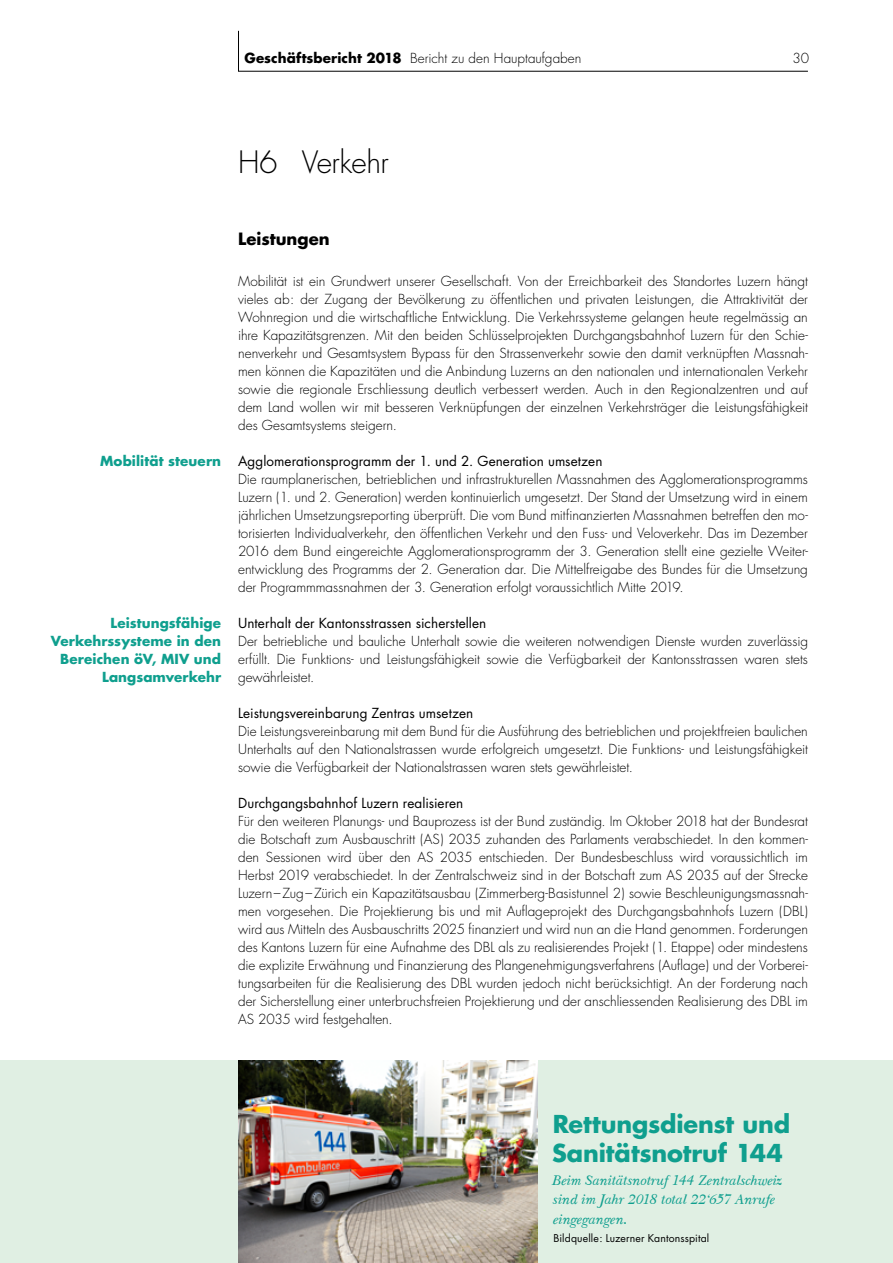
<style>
.page{position:relative;width:893px;height:1263px;background:#fff}
.page>*{position:absolute;margin:0;border:0;box-sizing:border-box;transform-origin:0 0}
.t1{font:300 30px "Futura Luzern";letter-spacing:-.015em;color:#000}
.t2{font:700 24px/28.8px "Futura Luzern";letter-spacing:-.005em;color:#0f9f8e}
.t3{font:700 16.5px "Futura Luzern";color:#000}
.t4{font:italic 15px/19.5px "New Baskerville";letter-spacing:-.005em;color:#0f9f8e}
.t5{font:300 13.5px/18px "Futura Luzern";letter-spacing:-.005em;color:#000;text-align:justify}
.t6{font:13.5px "Futura Luzern";letter-spacing:.005em;color:#000}
.t7{font:700 13.5px/18px "Futura Luzern";letter-spacing:.005em;color:#0f9f8e;text-align:right}
.t8{font:10.5px "Futura Luzern";letter-spacing:.01em;color:#000}
.s1{font-weight:700}
</style>
<div class="page">
<div style="left:0;top:1060px;width:893px;height:203px;background:#e0efe3"></div>
<img style="left:238px;top:1060px;width:299px;height:203px">
<svg style="left:238px;top:30px;width:570px;height:42px"></svg>
<p class="t5" style="left:244px;top:50px;width:338px"><span class="s1">Geschäftsbericht 2018</span> Bericht zu den Hauptaufgaben</p>
<p class="t5" style="left:792px;top:50px;width:18px">30</p>
<h1 class="t1" style="left:238px;top:144px;width:152px">H6 Verkehr</h1>
<p class="t7" style="left:100px;top:452px;width:122px">Mobilität steuern</p>
<p class="t7" style="left:51px;top:614px;width:172px">Leistungsfähige<br>Verkehrssysteme in den<br>Bereichen öV, MIV und<br>Langsamverkehr</p>
<p class="t3" style="left:238px;top:228px;width:93px">Leistungen</p>
<p class="t5" style="left:238px;top:273px;width:571px">Mobilität ist ein Grundwert unserer Gesellschaft. Von der Erreichbarkeit des Standortes Luzern hängt vieles ab: der Zugang der Bevölkerung zu öffentlichen und privaten Leistungen, die Attraktivität der Wohnregion und die wirtschaftliche Entwicklung. Die Verkehrssysteme gelangen heute regelmässig an ihre Kapazitätsgrenzen. Mit den beiden Schlüsselprojekten Durchgangsbahnhof Luzern für den Schie&shy;nenverkehr und Gesamtsystem Bypass für den Strassenverkehr sowie den damit verknüpften Massnah&shy;men können die Kapazitäten und die Anbindung Luzerns an den nationalen und internationalen Verkehr sowie die regionale Erschliessung deutlich verbessert werden. Auch in den Regionalzentren und auf dem Land wollen wir mit besseren Verknüpfungen der einzelnen Verkehrsträger die Leistungsfähigkeit des Gesamtsystems steigern.</p>
<p class="t6" style="left:238px;top:453px;width:366px">Agglomerationsprogramm der 1. und 2. Generation umsetzen</p>
<p class="t5" style="left:238px;top:471px;width:571px">Die raumplanerischen, betrieblichen und infrastrukturellen Massnahmen des Agglomerationsprogramms Luzern (1. und 2. Generation) werden kontinuierlich umgesetzt. Der Stand der Umsetzung wird in einem jährlichen Umsetzungsreporting überprüft. Die vom Bund mitfinanzierten Massnahmen betreffen den mo&shy;torisierten Individualverkehr, den öffentlichen Verkehr und den Fuss- und Veloverkehr. Das im Dezember 2016 dem Bund eingereichte Agglomerationsprogramm der 3. Generation stellt eine gezielte Weiter&shy;entwicklung des Programms der 2. Generation dar. Die Mittelfreigabe des Bundes für die Umsetzung der Programmmassnahmen der 3. Generation erfolgt voraussichtlich Mitte 2019.</p>
<p class="t6" style="left:238px;top:615px;width:250px">Unterhalt der Kantonsstrassen sicherstellen</p>
<p class="t5" style="left:238px;top:633px;width:571px">Der betriebliche und bauliche Unterhalt sowie die weiteren notwendigen Dienste wurden zuverlässig erfüllt. Die Funktions- und Leistungsfähigkeit sowie die Verfügbarkeit der Kantonsstrassen waren stets gewährleistet.</p>
<p class="t6" style="left:238px;top:705px;width:237px">Leistungsvereinbarung Zentras umsetzen</p>
<p class="t5" style="left:238px;top:723px;width:571px">Die Leistungsvereinbarung mit dem Bund für die Ausführung des betrieblichen und projektfreien baulichen Unterhalts auf den Nationalstrassen wurde erfolgreich umgesetzt. Die Funktions- und Leistungsfähigkeit sowie die Verfügbarkeit der Nationalstrassen waren stets gewährleistet.</p>
<p class="t6" style="left:238px;top:795px;width:227px">Durchgangsbahnhof Luzern realisieren</p>
<p class="t5" style="left:238px;top:813px;width:571px">Für den weiteren Planungs- und Bauprozess ist der Bund zuständig. Im Oktober 2018 hat der Bundesrat die Botschaft zum Ausbauschritt (AS) 2035 zuhanden des Parlaments verabschiedet. In den kommen&shy;den Sessionen wird über den AS 2035 entschieden. Der Bundesbeschluss wird voraussichtlich im Herbst 2019 verabschiedet. In der Zentralschweiz sind in der Botschaft zum AS 2035 auf der Strecke Luzern –Zug–Zürich ein Kapazitätsausbau (Zimmerberg-Basistunnel 2) sowie Beschleunigungsmassnah&shy;men vorgesehen. Die Projektierung bis und mit Auflageprojekt des Durchgangsbahnhofs Luzern (DBL) wird aus Mitteln des Ausbauschritts 2025 finanziert und wird nun an die Hand genommen. Forderungen des Kantons Luzern für eine Aufnahme des DBL als zu realisierendes Projekt (1. Etappe) oder mindestens die explizite Erwähnung und Finanzierung des Plangenehmigungsverfahrens (Auflage) und der Vorberei&shy;tungsarbeiten für die Realisierung des DBL wurden jedoch nicht berücksichtigt. An der Forderung nach der Sicherstellung einer unterbruchsfreien Projektierung und der anschliessenden Realisierung des DBL im AS 2035 wird festgehalten.</p>
<h2 class="t2" style="left:552px;top:1109px;width:239px">Rettungsdienst und<br>Sanitätsnotruf 144</h2>
<p class="t4" style="left:551px;top:1170px;width:232px">Beim Sanitätsnotruf 144 Zentralschweiz sind im Jahr 2018 total 22‘657 Anrufe eingegangen.</p>
<p class="t8" style="left:553px;top:1231px;width:157px">Bildquelle: Luzerner Kantonsspital</p>
</div>
